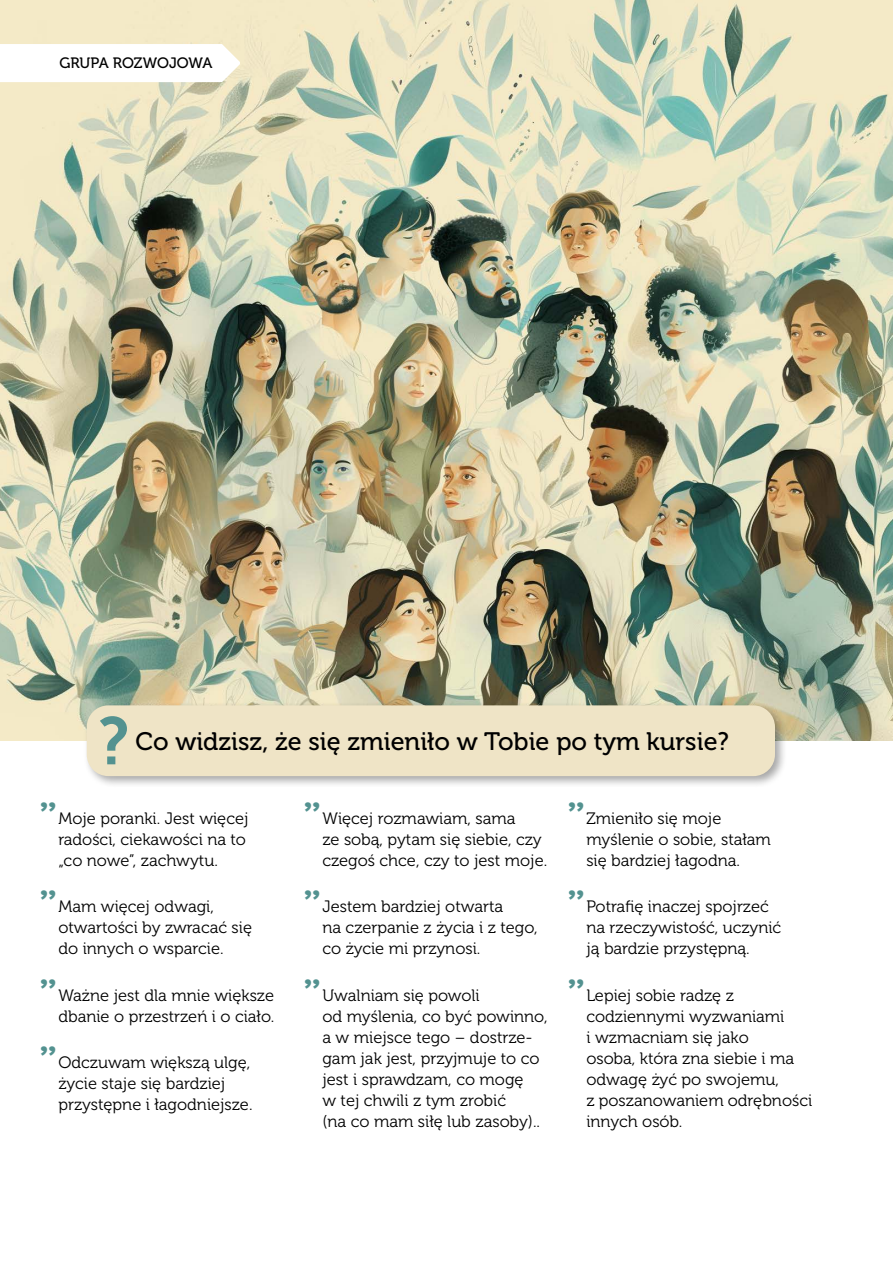
<style>
.page{position:relative;width:893px;height:1263px;background:#fff}
.page>*{position:absolute;margin:0;border:0;box-sizing:border-box;transform-origin:0 0}
.t1{font:66.6px "Museo 700";color:#539290}
.t2{font:25.2px "Museo 500";color:#000}
.t3{font:16.5px/21px "Museo 300";color:#000}
.t4{font:15px "Museo 500";letter-spacing:-.005em;color:#000}
.s1{font-family:"Krona One";font-size:27px;color:#539290}
</style>
<div class="page">
<img style="left:0;top:0;width:893px;height:741px">
<div style="left:83px;top:701px;width:704px;height:88px;background:#000;opacity:.35"></div>
<div style="left:87px;top:705px;width:688px;height:71px;background:#efe4c6;border-radius:22px"></div>
<svg style="left:0;top:44px;width:240px;height:38px"></svg>
<p class="t4" style="left:60px;top:55px;width:154px">GRUPA ROZWOJOWA</p>
<h1 class="t1" style="left:98px;top:704px;width:33px">?</h1>
<h2 class="t2" style="left:135px;top:728px;width:595px">Co widzisz, że się zmieniło w Tobie po tym kursie?</h2>
<p class="t3" style="left:58px;top:808px;width:192px;text-indent:-20px"><span class="s1">”</span>Moje poranki. Jest więcej radości, ciekawości na to „co nowe”, zachwytu.</p>
<p class="t3" style="left:58px;top:896px;width:195px;text-indent:-20px"><span class="s1">”</span>Mam więcej odwagi, otwartości by zwracać się do innych o wsparcie.</p>
<p class="t3" style="left:38px;top:985px;width:238px;text-align:right"><span class="s1">”</span>Ważne jest dla mnie większe dbanie o przestrzeń i o ciało.</p>
<p class="t3" style="left:58px;top:1052px;width:196px;text-indent:-20px"><span class="s1">”</span>Odczuwam większą ulgę, życie staje się bardziej przystępne i łagodniejsze.</p>
<p class="t3" style="left:322px;top:808px;width:226px;text-indent:-20px"><span class="s1">”</span>Więcej rozmawiam, sama<br>ze sobą, pytam się siebie, czy czegoś chce, czy to jest moje.</p>
<p class="t3" style="left:322px;top:896px;width:217px;text-indent:-20px"><span class="s1">”</span>Jestem bardziej otwarta<br>na czerpanie z życia i z tego, co życie mi przynosi.</p>
<p class="t3" style="left:322px;top:985px;width:227px;text-indent:-20px"><span class="s1">”</span>Uwalniam się powoli<br>od myślenia, co być powinno, a w miejsce tego – dostrze&shy;gam jak jest, przyjmuje to co jest i sprawdzam, co mogę<br>w tej chwili z tym zrobić<br>(na co mam siłę lub zasoby)..</p>
<p class="t3" style="left:586px;top:808px;width:186px;text-indent:-20px"><span class="s1">”</span>Zmieniło się moje myślenie o sobie, stałam się bardziej łagodna.</p>
<p class="t3" style="left:586px;top:896px;width:196px;text-indent:-20px"><span class="s1">”</span>Potrafię inaczej spojrzeć na rzeczywistość, uczynić ją bardzie przystępną.</p>
<p class="t3" style="left:586px;top:985px;width:227px;text-indent:-20px"><span class="s1">”</span>Lepiej sobie radzę z codziennymi wyzwaniami<br>i wzmacniam się jako<br>osoba, która zna siebie i ma odwagę żyć po swojemu,<br>z poszanowaniem odrębności innych osób.</p>
</div>
